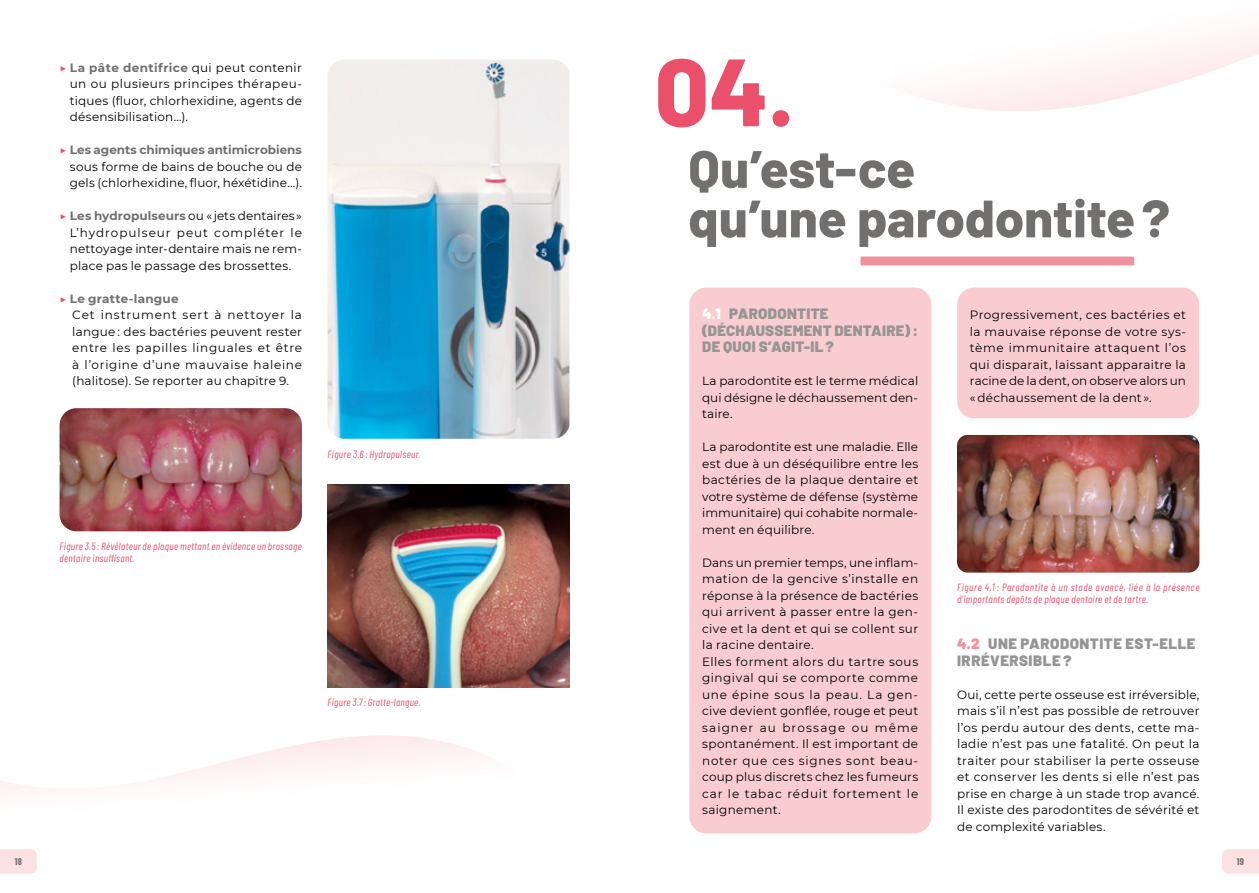
<style>
.page{position:relative;width:1259px;height:893px;background:#fff}
.page>*{position:absolute;margin:0;border:0;box-sizing:border-box;transform-origin:0 0}
.t1{font:800 95.4px "Barlow";color:#ea506a}
.t2{font:800 52.5px/49.5px "Barlow";color:#71706f}
.t3{font:900 15px/16.5px "Barlow";letter-spacing:.02em;color:#979594}
.t4{font:12px/16.5px "Montserrat";letter-spacing:.025em;color:#000;text-align:justify}
.t5{font:12px/16.5px "Montserrat";letter-spacing:.05em;color:#000}
.t6{font:italic 10.5px/12px "Barlow Condensed";letter-spacing:.03em;color:#ea506a}
.t7{font:700 9.45px "Barlow Condensed";color:#71706f}
.s1{color:#ea506a}
.s2{font-weight:700;color:#71706f}
.s3{color:#fff}
.s4{color:#f1919e}
</style>
<div class="page">
<svg style="left:1222px;top:849px;width:37px;height:25px"></svg>
<img style="left:60px;top:408px;width:242px;height:123px">
<img style="left:327px;top:60px;width:242px;height:379px">
<svg style="left:0;top:735px;width:483px;height:139px"></svg>
<div style="left:860px;top:257px;width:274px;height:8px;background:#f1919e"></div>
<div style="left:689px;top:288px;width:242px;height:545px;background:#f9ccd0;border-radius:17px"></div>
<div style="left:957px;top:288px;width:242px;height:130px;background:#f9ccd0;border-radius:17px"></div>
<img style="left:957px;top:435px;width:242px;height:138px">
<svg style="left:927px;top:34px;width:332px;height:77px"></svg>
<img style="left:327px;top:484px;width:243px;height:204px">
<p class="t4" style="left:70px;top:59px;width:234px;text-indent:-10px"><span class="s1">▶</span> <span class="s2">La pâte dentifrice</span> qui peut contenir un ou plusieurs principes thérapeu&shy;tiques (fluor, chlorhexidine, agents de désensibilisation…).</p>
<p class="t4" style="left:70px;top:141px;width:234px;text-indent:-10px"><span class="s1">▶</span> <span class="s2">Les agents chimiques antimicrobiens </span>sous forme de bains de bouche ou de gels (chlorhexidine, fluor, héxétidine...).</p>
<p class="t4" style="left:70px;top:207px;width:234px;text-indent:-10px"><span class="s1">▶</span> <span class="s2">Les hydropulseurs</span> ou « jets dentaires » L’hydropulseur peut compléter le nettoyage inter-dentaire mais ne rem&shy;place pas le passage des brossettes.</p>
<p class="t5" style="left:72px;top:290px;width:231px;text-indent:-13px"><span class="s1">▶</span> <span class="s2">Le gratte-langue<br></span>Cet instrument sert à nettoyer la langue : des bactéries peuvent rester entre les papilles linguales et être à l’origine d’une mauvaise haleine (halitose). Se reporter au chapitre 9.</p>
<p class="t6" style="left:327px;top:447px;width:95px">Figure 3.6: Hydropulseur.</p>
<p class="t6" style="left:60px;top:540px;width:244px">Figure 3.5: Révélateur de plaque mettant en évidence un brossage dentaire insuffisant.</p>
<p class="t6" style="left:327px;top:696px;width:95px">Figure 3.7: Gratte-langue.</p>
<h1 class="t1" style="left:654px;top:21px;width:141px">04.</h1>
<h2 class="t2" style="left:688px;top:140px;width:483px">Qu’est-ce<br>qu’une parodontite?</h2>
<p class="t3" style="left:702px;top:305px;width:217px"><span class="s3">4.1</span> PARODONTITE (DÉCHAUSSEMENT DENTAIRE) :<br>DE QUOI S’AGIT-IL?</p>
<p class="t4" style="left:702px;top:372px;width:218px">La parodontite est le terme médical qui désigne le déchaussement den&shy;taire.</p>
<p class="t4" style="left:702px;top:438px;width:218px">La parodontite est une maladie. Elle est due à un déséquilibre entre les bactéries de la plaque dentaire et votre système de défense (système immunitaire) qui cohabite normale&shy;ment en équilibre.</p>
<p class="t4" style="left:702px;top:554px;width:218px;text-align:left">Dans un premier temps, une inflam&shy;mation de la gencive s’installe en réponse à la présence de bactéries qui arrivent à passer entre la gen&shy;cive et la dent et qui se collent sur la racine dentaire.<br>Elles forment alors du tartre sous gingival qui se comporte comme une épine sous la peau. La gen&shy;cive devient gonflée, rouge et peut saigner au brossage ou même spontanément. Il est important de noter que ces signes sont beau&shy;coup plus discrets chez les fumeurs car le tabac réduit fortement le saignement.</p>
<p class="t4" style="left:970px;top:306px;width:218px">Progressivement, ces bactéries et la mauvaise réponse de votre sys&shy;tème immunitaire attaquent l’os qui disparait, laissant apparaitre la racine de la dent, on observe alors un « déchaussement de la dent ».</p>
<p class="t6" style="left:957px;top:580px;width:244px">Figure 4.1 : Parodontite à un stade avancé, liée à la présence d’importants dépôts de plaque dentaire et de tartre.</p>
<p class="t3" style="left:957px;top:635px;width:240px"><span class="s4">4.2</span> UNE PARODONTITE EST-ELLE<br>IRRÉVERSIBLE?</p>
<p class="t4" style="left:957px;top:686px;width:244px">Oui, cette perte osseuse est irréversible, mais s’il n’est pas possible de retrouver l’os perdu autour des dents, cette ma&shy;ladie n’est pas une fatalité. On peut la traiter pour stabiliser la perte osseuse et conserver les dents si elle n’est pas prise en charge à un stade trop avancé.<br>Il existe des parodontites de sévérité et de complexité variables.</p>
<p class="t7" style="left:15px;top:855px;width:9px">18</p>
<p class="t7" style="left:1237px;top:855px;width:9px">19</p>
</div>
